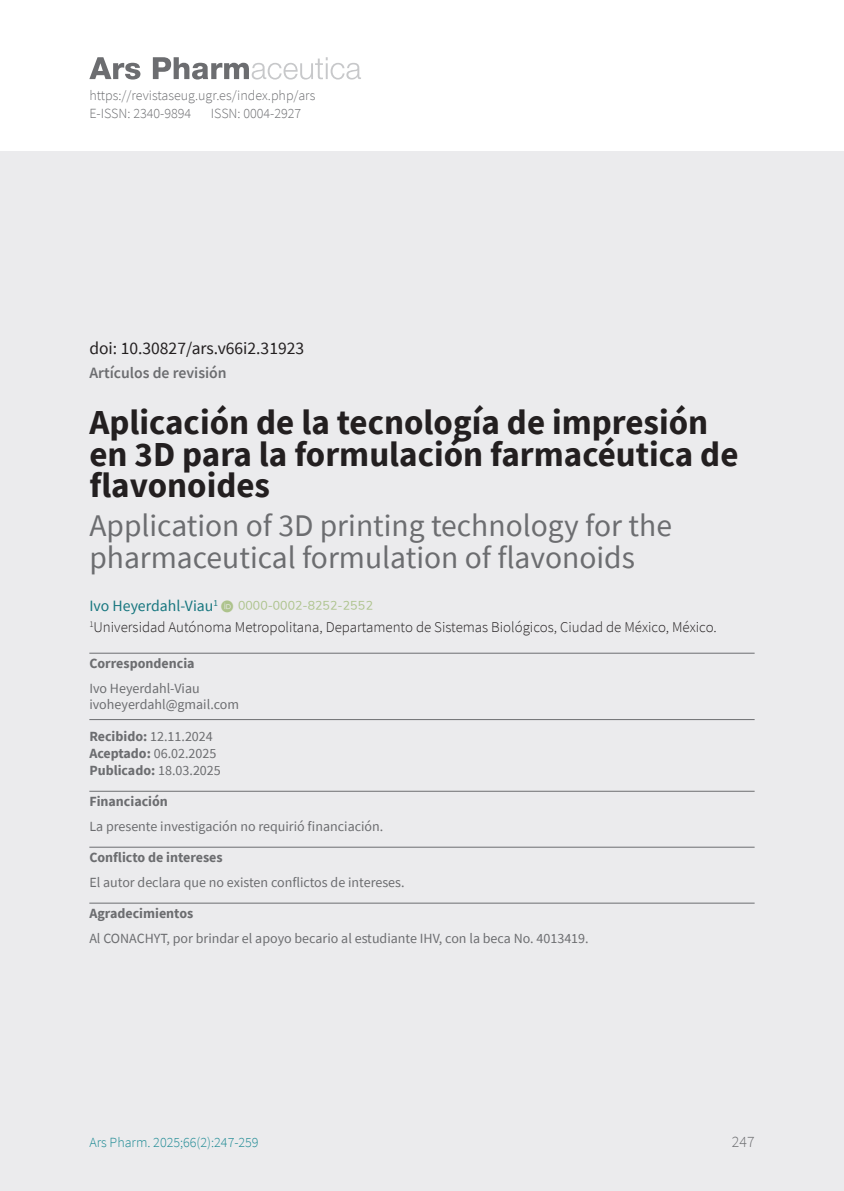
<style>
.page{position:relative;width:844px;height:1191px;background:#fff}
.page>*{position:absolute;margin:0;border:0;box-sizing:border-box;transform-origin:0 0}
.sps_titulo_original{font:700 35px/31.5px "Source Sans Pro";color:#231f20}
.sps_titulo_traduc{font:31.5px/31.5px "Source Sans Pro";color:#6c6d70}
.sps_doi{font:17.5px "Source Sans Pro";color:#231f20}
.sps_seccion{font:600 15.75px "Source Sans Pro";color:#6c6d70}
.sps_autores{font:15.75px "Source Sans Pro";color:#16767f}
.t1{font:300 15.75px "Source Sans Pro";color:#6c6d70}
.sps_afiliaciones{font:300 14.88px "Source Sans Pro";color:#231f20}
.sps_texto_metadatos{font:14px "Source Sans Pro";color:#6c6d70}
.t2{font:300 14px "Source Sans Pro";color:#6c6d70}
.sps_titulo_metadatos{font:700 14px "Source Sans Pro";color:#6c6d70}
.t3{font:300 14px "Source Sans Pro";color:#1c8993}
.sps_linea_fin_metadatos{font:14px "Source Sans Pro";color:#6c6d70}
.sps_texto_metadatos-2{font:700 14px "Source Sans Pro";color:#6c6d70}
.s1{color:#adc38c}
.s2{font-weight:700}
.s3{font-weight:400}
</style>
<div class="page">
<div style="left:0;top:151px;width:843px;height:1040px;background:#ebebed"></div>
<svg style="left:89px;top:57px;width:272px;height:23px"></svg>
<hr style="left:89px;top:653px;width:665px;height:1px;background:#6c6d70">
<hr style="left:89px;top:719px;width:665px;height:1px;background:#6c6d70">
<hr style="left:89px;top:791px;width:665px;height:1px;background:#6c6d70">
<hr style="left:89px;top:847px;width:665px;height:1px;background:#6c6d70">
<hr style="left:89px;top:903px;width:665px;height:1px;background:#6c6d70">
<p class="t2" style="left:89px;top:86px;width:227px">https://revistaseug.ugr.es/index.php/ars</p>
<p class="t2" style="left:89px;top:105px;width:103px">E-ISSN: 2340-9894</p>
<p class="t2" style="left:211px;top:105px;width:92px">ISSN: 0004-2927</p>
<p class="sps_doi" style="left:89px;top:337px;width:216px">doi: 10.30827/ars.v66i2.31923</p>
<p class="sps_seccion" style="left:89px;top:362px;width:139px">Artículos de revisión</p>
<p class="sps_titulo_original" style="left:89px;top:406px;width:650px">Aplicación de la tecnología de impresión en 3D para la formulación farmacéutica de flavonoides</p>
<p class="sps_titulo_traduc" style="left:89px;top:510px;width:584px">Application of 3D printing technology for the pharmaceutical formulation of flavonoids</p>
<p class="sps_autores" style="left:89px;top:596px;width:146px">Ivo Heyerdahl-Viau<sup>1</sup> <span class="s1">□</span></p>
<p class="sps_afiliaciones" style="left:89px;top:617px;width:628px"><sup>1</sup>Universidad Autónoma Metropolitana, Departamento de Sistemas Biológicos, Ciudad de México, México.</p>
<p class="sps_titulo_metadatos" style="left:89px;top:654px;width:107px">Correspondencia</p>
<p class="sps_texto_metadatos" style="left:89px;top:679px;width:112px">Ivo Heyerdahl-Viau</p>
<p class="sps_linea_fin_metadatos" style="left:89px;top:696px;width:151px">ivoheyerdahl@gmail.com</p>
<p class="sps_texto_metadatos" style="left:89px;top:727px;width:125px"><span class="s2">Recibido:</span> 12.11.2024</p>
<p class="sps_texto_metadatos" style="left:89px;top:744px;width:128px"><span class="s2">Aceptado:</span> 06.02.2025</p>
<p class="sps_texto_metadatos-2" style="left:89px;top:760px;width:133px">Publicado: <span class="s3">18.03.2025</span></p>
<p class="sps_titulo_metadatos" style="left:89px;top:792px;width:80px">Financiación</p>
<p class="sps_texto_metadatos" style="left:89px;top:817px;width:295px">La presente investigación no requirió financiación.</p>
<p class="sps_titulo_metadatos" style="left:89px;top:848px;width:135px">Conflicto de intereses</p>
<p class="sps_texto_metadatos" style="left:89px;top:873px;width:316px">El autor declara que no existen conflictos de intereses.</p>
<p class="sps_titulo_metadatos" style="left:89px;top:904px;width:105px">Agradecimientos</p>
<p class="sps_texto_metadatos" style="left:89px;top:929px;width:500px">Al CONACHYT, por brindar el apoyo becario al estudiante IHV, con la beca No. 4013419.</p>
<p class="t3" style="left:89px;top:1133px;width:171px">Ars Pharm. 2025;66(2):247-259</p>
<p class="t1" style="left:731px;top:1132px;width:24px">247</p>
</div>
